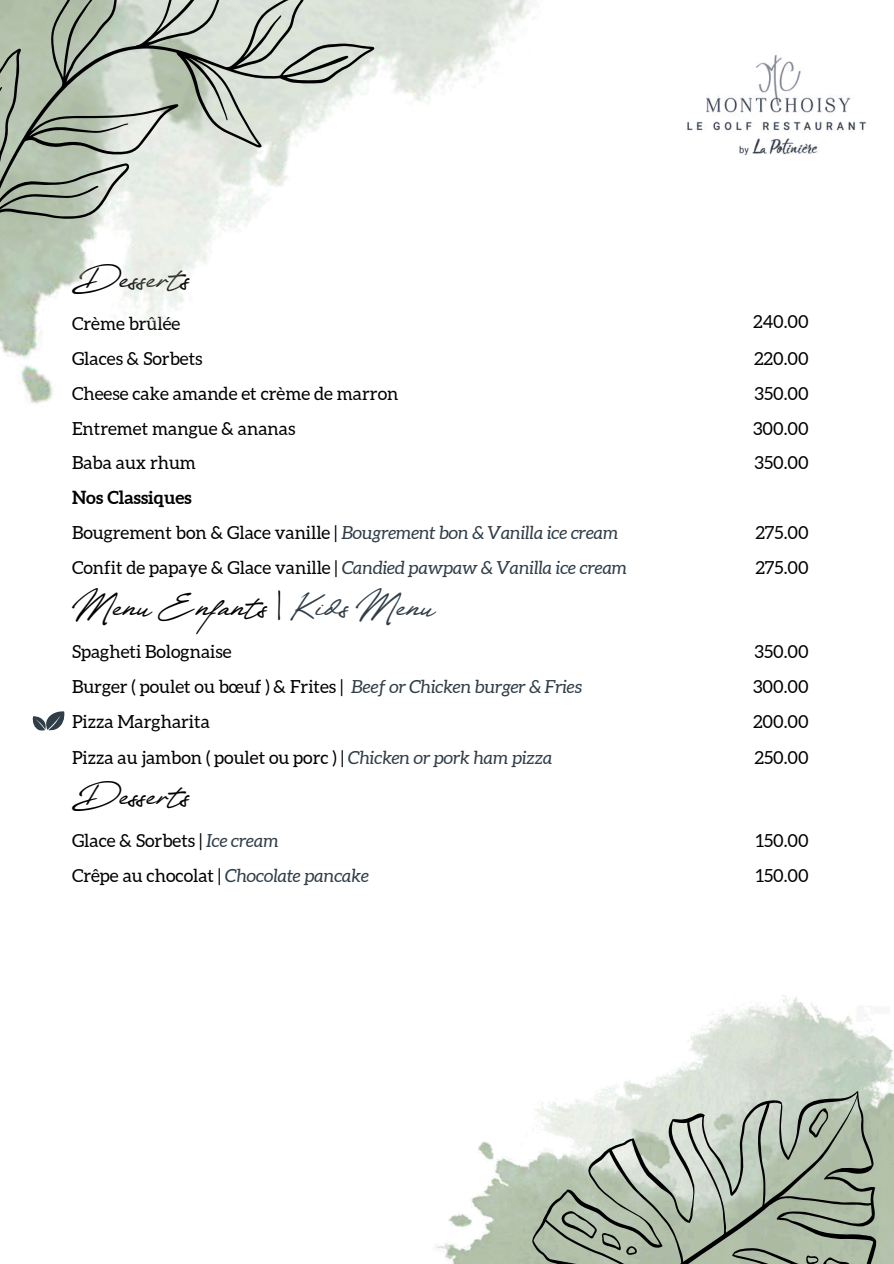
<style>
.page{position:relative;width:894px;height:1264px;background:#fff}
.page>*{position:absolute;margin:0;border:0;box-sizing:border-box;transform-origin:0 0}
.t1{font:30px "Articha";color:#000}
.t2{font:18px/34.8px "Aleo";color:#000}
.t3{font:italic 18px/34.8px "Aleo";color:#313e48}
.s1{font-weight:700;font-style:normal;color:#000}
.s2{font-style:normal;color:#000}
.s3{color:#313e48}
.s4{font-style:italic;color:#313e48}
</style>
<div class="page">
<img style="left:0;top:0;width:536px;height:404px">
<img style="left:436px;top:995px;width:457px;height:268px">
<svg style="left:522px;top:1091px;width:356px;height:172px"></svg>
<svg style="left:805px;top:1254px;width:45px;height:9px"></svg>
<svg style="left:757px;top:1101px;width:115px;height:108px"></svg>
<svg style="left:543px;top:1119px;width:183px;height:144px"></svg>
<img style="left:687px;top:55px;width:179px;height:100px">
<svg style="left:0;top:0;width:392px;height:272px"></svg>
<svg style="left:32px;top:711px;width:33px;height:20px"></svg>
<h1 class="t1" style="left:72px;top:259px;width:119px">Desserts</h1>
<p class="t2" style="left:72px;top:306px;width:328px">Crème brûlée<br>Glaces &amp; Sorbets<br>Cheese cake amande et crème de marron<br>Entremet mangue &amp; ananas<br>Baba aux rhum</p>
<p class="t3" style="left:72px;top:480px;width:556px"><span class="s1">Nos Classiques<br></span><span class="s2">Bougrement bon &amp; Glace vanille |</span> Bougrement bon &amp; Vanilla ice cream<br><span class="s2">Confit de papaye &amp; Glace vanille |</span> Candied pawpaw &amp; Vanilla ice cream</p>
<h1 class="t1" style="left:72px;top:587px;width:363px">Menu Enfants | <span class="s3">Kids Menu</span></h1>
<p class="t2" style="left:72px;top:634px;width:511px;line-height:35.4px">Spagheti Bolognaise<br>Burger ( poulet ou bœuf ) &amp; Frites | <span class="s4">Beef or Chicken burger &amp; Fries </span>Pizza Margharita<br>Pizza au jambon ( poulet ou porc ) | <span class="s4">Chicken or pork ham pizza</span></p>
<h1 class="t1" style="left:72px;top:776px;width:119px">Desserts</h1>
<p class="t2" style="left:72px;top:822px;width:298px;line-height:35.8px">Glace &amp; Sorbets | <span class="s4">Ice cream<br></span>Crêpe au chocolat | <span class="s4">Chocolate pancake</span></p>
<p class="t2" style="left:752px;top:303px;width:57px;line-height:37px">240.00<br>220.00</p>
<p class="t2" style="left:752px;top:376px;width:57px;text-align:justify">350.00<br>300.00<br>350.00</p>
<p class="t2" style="left:755px;top:515px;width:55px">275.00<br>275.00</p>
<p class="t2" style="left:752px;top:634px;width:57px;line-height:35.4px;text-align:justify">350.00<br>300.00<br>200.00<br>250.00</p>
<p class="t2" style="left:755px;top:822px;width:54px;line-height:35.8px">150.00<br>150.00</p>
</div>
